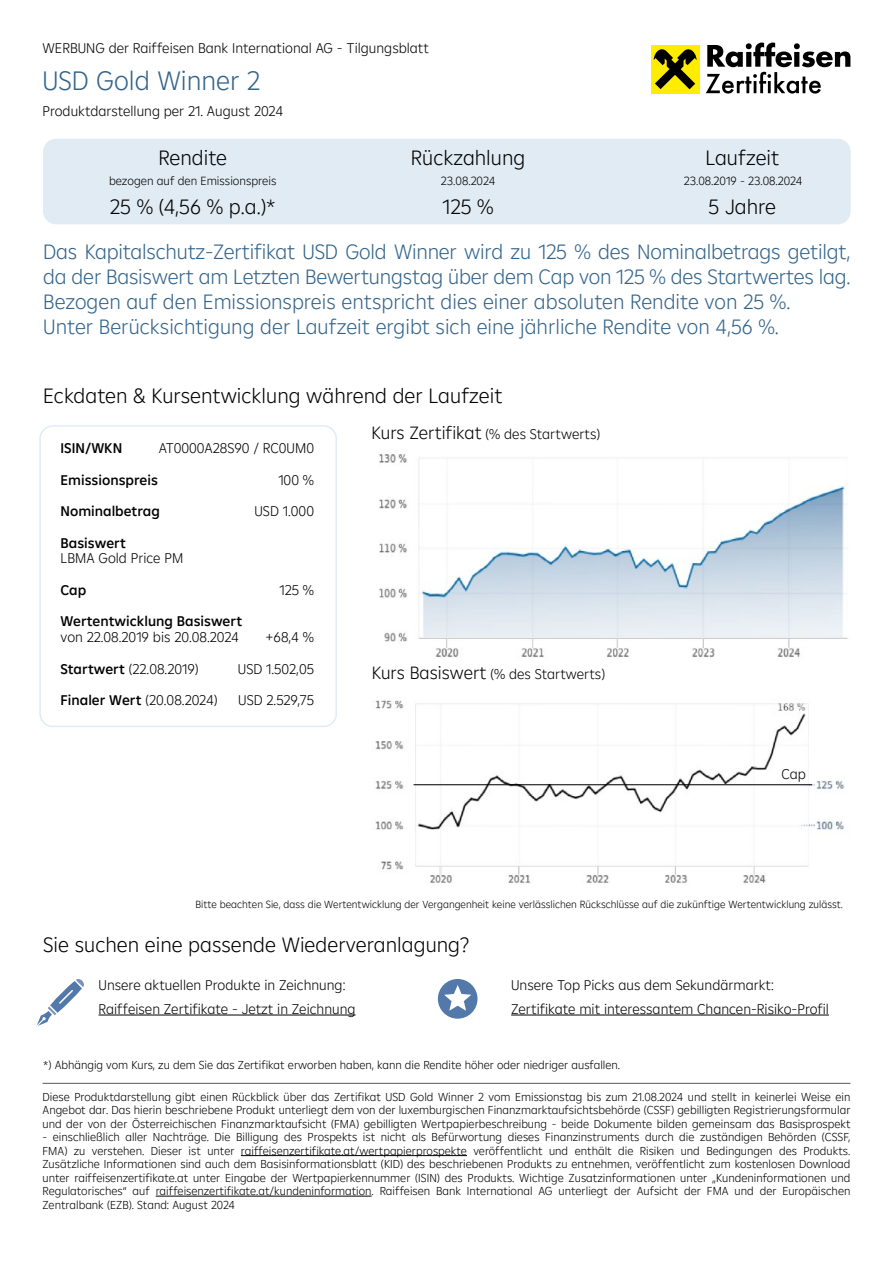
<style>
.page{position:relative;width:893px;height:1263px;background:#fff}
.page>*{position:absolute;margin:0;border:0;box-sizing:border-box;transform-origin:0 0}
.Intro{font:300 27px "Amalia";color:#33648b}
.t1{font:300 21px/24.8px "Amalia";letter-spacing:-.01em;color:#33648b}
.t2{font:300 21px "Amalia";color:#000}
.Kopfzeile{font:300 14.25px/15.8px "Amalia";color:#000}
.t3{font:500 14.25px "Amalia";color:#000}
.t4{font:300 12px "Amalia";color:#000}
.Fließtext_klein{font:300 11.7px/13.5px "Amalia";color:#000;text-align:justify}
.t5{font:300 10.5px "Amalia";color:#000}
.s1{font-weight:500}
.s2{font-size:18px}
</style>
<div class="page">
<div style="left:651px;top:45px;width:48px;height:48px;background:#ffed00"></div>
<svg style="left:654px;top:49px;width:43px;height:40px"></svg>
<svg style="left:706px;top:43px;width:144px;height:51px"></svg>
<hr style="left:99px;top:1015px;width:257px;height:1px;background:#000">
<hr style="left:511px;top:1015px;width:318px;height:1px;background:#000">
<svg style="left:37px;top:979px;width:47px;height:46px"></svg>
<div style="left:39px;top:425px;width:298px;height:302px;border:2px solid #e0ebf4;border-radius:13px"></div>
<svg style="left:438px;top:979px;width:39px;height:40px"></svg>
<div style="left:43px;top:139px;width:807px;height:85px;background:#e0ebf4;border-radius:13px"></div>
<hr style="left:241px;top:1155px;width:226px;height:1px;background:#000">
<hr style="left:156px;top:1196px;width:216px;height:1px;background:#000">
<hr style="left:43px;top:1083px;width:807px;height:1px;background:#575756">
<img style="left:379px;top:454px;width:469px;height:203px">
<img style="left:375px;top:700px;width:469px;height:183px">
<hr style="left:414px;top:784px;width:398px;height:1px;background:#000">
<p class="Kopfzeile" style="left:43px;top:40px;width:388px">WERBUNG der Raiffeisen Bank International AG - Tilgungsblatt</p>
<p class="Intro" style="left:43px;top:63px;width:219px">USD Gold Winner 2</p>
<p class="Kopfzeile" style="left:43px;top:103px;width:242px">Produktdarstellung per 21. August 2024</p>
<p class="t2" style="left:158px;top:144px;width:70px">Rendite</p>
<p class="t4" style="left:109px;top:173px;width:169px">bezogen auf den Emissionspreis</p>
<p class="t2" style="left:110px;top:193px;width:167px">25 % (4,56 % p.a.)*</p>
<p class="Kopfzeile" style="left:86px;top:193px;width:216px">ISIN: AT0000A292E7 / WKN: RC0UXJ</p>
<p class="t2" style="left:411px;top:144px;width:116px">Rückzahlung</p>
<p class="t4" style="left:441px;top:173px;width:56px">23.08.2024</p>
<p class="t2" style="left:443px;top:193px;width:53px">125 %</p>
<p class="t2" style="left:339px;top:151px;width:217px">Kapitalschutz-Zertifikat</p>
<p class="t2" style="left:705px;top:144px;width:76px">Laufzeit</p>
<p class="t4" style="left:684px;top:173px;width:120px">23.08.2019 - 23.08.2024</p>
<p class="t2" style="left:709px;top:193px;width:69px">5 Jahre</p>
<p class="t1" style="left:43px;top:239px;width:809px">Das Kapitalschutz-Zertifikat USD Gold Winner wird zu 125 % des Nominalbetrags getilgt, da der Basiswert am Letzten Bewertungstag über dem Cap von 125 % des Startwertes lag.</p>
<p class="t1" style="left:43px;top:288px;width:749px">Bezogen auf den Emissionspreis entspricht dies einer absoluten Rendite von 25 %.</p>
<p class="t1" style="left:43px;top:313px;width:737px">Unter Berücksichtigung der Laufzeit ergibt sich eine jährliche Rendite von 4,56 %.</p>
<p class="t2" style="left:43px;top:382px;width:461px">Eckdaten &amp; Kursentwicklung während der Laufzeit</p>
<p class="t3" style="left:61px;top:439px;width:63px">ISIN/WKN</p>
<p class="Kopfzeile" style="left:159px;top:440px;width:157px">AT0000A28S90 / RC0UM0</p>
<p class="t3" style="left:61px;top:470px;width:99px">Emissionspreis</p>
<p class="Kopfzeile" style="left:278px;top:471px;width:37px">100 %</p>
<p class="t3" style="left:61px;top:502px;width:101px">Nominalbetrag</p>
<p class="Kopfzeile" style="left:254px;top:503px;width:61px">USD 1.000</p>
<p class="Kopfzeile" style="left:61px;top:534px;width:124px"><span class="s1">Basiswert<br></span>LBMA Gold Price PM</p>
<p class="t3" style="left:61px;top:580px;width:27px">Cap</p>
<p class="Kopfzeile" style="left:279px;top:581px;width:36px">125 %</p>
<p class="t3" style="left:61px;top:612px;width:183px">Wertentwicklung Basiswert</p>
<p class="Kopfzeile" style="left:61px;top:629px;width:180px">von 22.08.2019 bis 20.08.2024</p>
<p class="Kopfzeile" style="left:266px;top:629px;width:50px">+68,4 %</p>
<p class="Kopfzeile" style="left:61px;top:660px;width:139px"><span class="s1">Startwert</span> (22.08.2019)</p>
<p class="Kopfzeile" style="left:238px;top:660px;width:78px">USD 1.502,05</p>
<p class="Kopfzeile" style="left:61px;top:692px;width:158px"><span class="s1">Finaler Wert</span> (20.08.2024)</p>
<p class="Kopfzeile" style="left:238px;top:692px;width:77px">USD 2.529,75</p>
<p class="Kopfzeile" style="left:371px;top:425px;width:230px"><span class="s2">Kurs Zertifikat</span> (% des Startwerts)</p>
<p class="Kopfzeile" style="left:372px;top:665px;width:235px"><span class="s2">Kurs Basiswert</span> (% des Startwerts)</p>
<p class="Kopfzeile" style="left:781px;top:766px;width:26px">Cap</p>
<p class="t5" style="left:195px;top:898px;width:649px">Bitte beachten Sie, dass die Wertentwicklung der Vergangenheit keine verlässlichen Rückschlüsse auf die zukünftige Wertentwicklung zulässt.</p>
<p class="t2" style="left:43px;top:931px;width:428px">Sie suchen eine passende Wiederveranlagung?</p>
<p class="Kopfzeile" style="left:99px;top:977px;width:248px">Unsere aktuellen Produkte in Zeichnung:</p>
<p class="Kopfzeile" style="left:99px;top:1000px;width:258px">Raiffeisen Zertifikate - Jetzt in Zeichnung</p>
<p class="Kopfzeile" style="left:511px;top:977px;width:264px">Unsere Top Picks aus dem Sekundärmarkt:</p>
<p class="Kopfzeile" style="left:511px;top:1000px;width:319px">Zertifikate mit interessantem Chancen-Risiko-Profil</p>
<p class="Fließtext_klein" style="left:43px;top:1057px;width:578px">*) Abhängig vom Kurs, zu dem Sie das Zertifikat erworben haben, kann die Rendite höher oder niedriger ausfallen.</p>
<p class="Fließtext_klein" style="left:43px;top:1089px;width:809px">Diese Produktdarstellung gibt einen Rückblick über das Zertifikat USD Gold Winner 2 vom Emissionstag bis zum 21.08.2024 und stellt in keinerlei Weise ein Angebot dar. Das hierin beschriebene Produkt unterliegt dem von der luxemburgischen Finanzmarktaufsichtsbehörde (CSSF) gebilligten Registrierungsformular und der von der Österreichischen Finanzmarktaufsicht (FMA) gebilligten Wertpapierbeschreibung - beide Dokumente bilden gemeinsam das Basisprospekt</p>
<p class="Fließtext_klein" style="left:43px;top:1130px;width:809px">- einschließlich aller Nachträge. Die Billigung des Prospekts ist nicht als Befürwortung dieses Finanzinstruments durch die zuständigen Behörden (CSSF, FMA) zu verstehen. Dieser ist unter raiffeisenzertifikate.at/wertpapierprospekte veröffentlicht und enthält die Risiken und Bedingungen des Produkts.<br>Zusätzliche Informationen sind auch dem Basisinformationsblatt (KID) des beschriebenen Produkts zu entnehmen, veröffentlicht zum kostenlosen Download unter raiffeisenzertifikate.at unter Eingabe der Wertpapierkennummer (ISIN) des Produkts. Wichtige Zusatzinformationen unter „Kundeninformationen und Regulatorisches“ auf raiffeisenzertifikate.at/kundeninformation. Raiffeisen Bank International AG unterliegt der Aufsicht der FMA und der Europäischen Zentralbank (EZB). Stand: August 2024</p>
</div>
